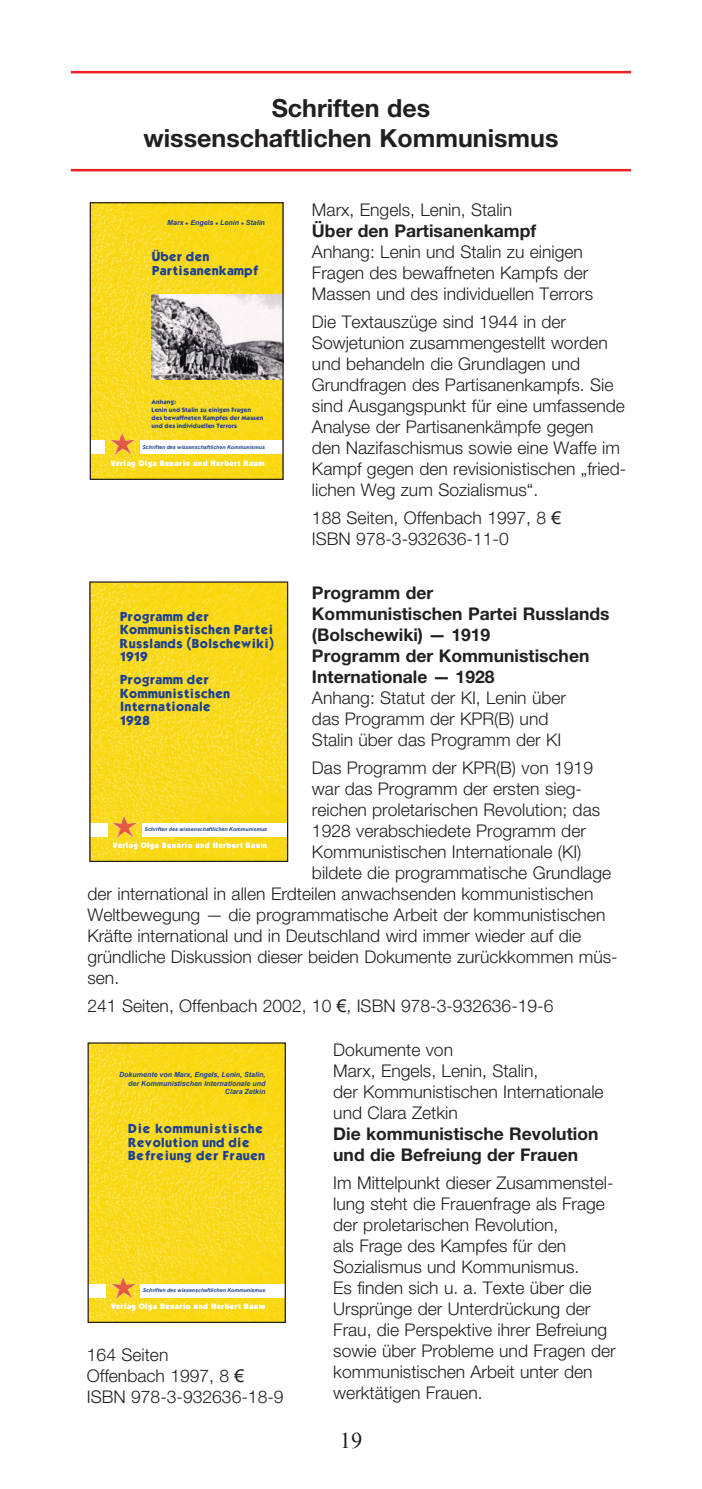
<style>
.page{position:relative;width:702px;height:1489px;background:#fff}
.page>*{position:absolute;margin:0;border:0;box-sizing:border-box;transform-origin:0 0}
.t1{font:700 25px/30px "Helvetica Neue";color:#231f20;text-align:center}
.t2{font:22.5px "Times New Roman";color:#231f20}
.t3{font:300 17.5px/21px "Helvetica Neue";color:#231f20}
.t4{font:700 17.5px/21px "Helvetica Neue";color:#231f20}
.t5{font:11.25px/13.5px "Kabel Bd";color:#1b3f94}
.t6{font:11.25px/13.5px "Kabel Bd";letter-spacing:.02em;color:#1b3f94}
.t7{font:900 8px "Kabel IT Cby BT";letter-spacing:.04em;color:#fff}
.t8{font:italic 700 7px/8.5px "Arial";color:#1b3f94;text-align:right}
.t9{font:700 6.5px/8px "Kabel Itc TEE";color:#1b3f94}
.t10{font:italic 700 5.25px "Arial";letter-spacing:.01em;color:#1b3f94}
.s1{font-family:"Arial";font-weight:400}
</style>
<div class="page">
<hr style="left:71px;top:71px;width:560px;height:2px;background:#ee1f23">
<hr style="left:71px;top:169px;width:560px;height:2px;background:#ee1f23">
<img style="left:92px;top:204px;width:189px;height:274px">
<div style="left:140px;top:440px;width:143px;height:14px;background:#fff"></div>
<img style="left:110px;top:432px;width:26px;height:23px">
<div style="left:90px;top:440px;width:15px;height:14px;background:#fff"></div>
<img style="left:151px;top:294px;width:130px;height:85px">
<div style="left:90px;top:202px;width:193px;height:278px;border:1px solid #231f20"></div>
<img style="left:91px;top:583px;width:195px;height:277px">
<div style="left:142px;top:823px;width:145px;height:13px;background:#fff"></div>
<img style="left:112px;top:815px;width:26px;height:23px">
<div style="left:90px;top:823px;width:17px;height:13px;background:#fff"></div>
<div style="left:89px;top:581px;width:199px;height:281px;border:1px solid #231f20"></div>
<img style="left:89px;top:1044px;width:195px;height:276px">
<div style="left:140px;top:1283px;width:145px;height:14px;background:#fff"></div>
<img style="left:110px;top:1275px;width:26px;height:23px">
<div style="left:88px;top:1283px;width:17px;height:14px;background:#fff"></div>
<div style="left:87px;top:1042px;width:199px;height:280px;border:1px solid #231f20"></div>
<h1 class="t1" style="left:143px;top:92px;width:416px">Schriften des<br>wissenschaftlichen Kommunismus</h1>
<p class="t8" style="left:167px;top:219px;width:99px">Marx ● Engels ● Lenin ● Stalin</p>
<p class="t5" style="left:152px;top:249px;width:108px">Über den<br>Partisanenkampf</p>
<p class="t9" style="left:152px;top:398px;width:113px">Anhang:<br>Lenin und Stalin zu einigen Fragen<br>des bewaffneten Kampfes der Massen und des individuellen Terrors</p>
<p class="t10" style="left:142px;top:443px;width:124px">Schriften des wissenschaftlichen Kommunismus</p>
<p class="t7" style="left:111px;top:458px;width:156px">Verlag Olga Benario und Herbert Baum</p>
<p class="t3" style="left:312px;top:199px;width:202px">Marx, Engels, Lenin, Stalin</p>
<p class="t4" style="left:312px;top:220px;width:226px">Über den Partisanenkampf</p>
<p class="t3" style="left:312px;top:241px;width:283px">Anhang: Lenin und Stalin zu einigen<br>Fragen des bewaffneten Kampfs der<br>Massen und des individuellen Terrors</p>
<p class="t3" style="left:312px;top:311px;width:316px">Die Textauszüge sind 1944 in der Sowjetunion zusammengestellt worden und behandeln die Grundlagen und Grundfragen des Partisanenkampfs. Sie sind Ausgangspunkt für eine umfassende Analyse der Partisanenkämpfe gegen den Nazifaschismus sowie eine Waffe im Kampf gegen den revisionistischen „fried&shy;lichen Weg zum Sozialismus“.</p>
<p class="t3" style="left:312px;top:507px;width:251px">188 Seiten, Offenbach 1997, 8 <span class="s1">€<br></span>ISBN 978-3-932636-11-0</p>
<p class="t4" style="left:312px;top:581px;width:299px">Programm der<br>Kommunistischen Partei Russlands (Bolschewiki) — 1919<br>Programm der Kommunistischen<br>Internationale — 1928</p>
<p class="t3" style="left:312px;top:686px;width:255px">Anhang: Statut der KI, Lenin über das Programm der KPR(B) und<br>Stalin über das Programm der KI</p>
<p class="t3" style="left:312px;top:757px;width:301px">Das Programm der KPR(B) von 1919 war das Programm der ersten sieg&shy;reichen proletarischen Revolution; das 1928 verabschiedete Programm der Kommunistischen Internationale (KI) bildete die programmatische Grundlage</p>
<p class="t5" style="left:120px;top:609px;width:156px">Programm der<br>Kommunistischen Partei<br>Russlands (Bolschewiki)<br>1919</p>
<p class="t5" style="left:120px;top:672px;width:112px">Programm der<br>Kommunistischen<br>Internationale<br>1928</p>
<p class="t10" style="left:144px;top:825px;width:124px">Schriften des wissenschaftlichen Kommunismus</p>
<p class="t7" style="left:113px;top:840px;width:156px">Verlag Olga Benario und Herbert Baum</p>
<p class="t3" style="left:87px;top:882px;width:531px">der international in allen Erdteilen anwachsenden kommunistischen Weltbewegung — die programmatische Arbeit der kommunistischen Kräfte international und in Deutschland wird immer wieder auf die gründliche Diskussion dieser beiden Dokumente zurückkommen müs&shy;sen.</p>
<p class="t3" style="left:87px;top:995px;width:467px">241 Seiten, Offenbach 2002, 10 <span class="s1">€</span>, ISBN 978-3-932636-19-6</p>
<p class="t8" style="left:119px;top:1070px;width:148px">Dokumente von Marx, Engels, Lenin, Stalin, der Kommunistischen Internationale und<br>Clara Zetkin</p>
<p class="t6" style="left:128px;top:1121px;width:139px">Die kommunistische<br>Revolution und die<br>Befreiung der Frauen</p>
<p class="t10" style="left:143px;top:1286px;width:124px">Schriften des wissenschaftlichen Kommunismus</p>
<p class="t7" style="left:111px;top:1301px;width:156px">Verlag Olga Benario und Herbert Baum</p>
<p class="t3" style="left:87px;top:1343px;width:198px">164 Seiten<br>Offenbach 1997, 8 <span class="s1">€<br></span>ISBN 978-3-932636-18-9</p>
<p class="t3" style="left:333px;top:1038px;width:272px">Dokumente von<br>Marx, Engels, Lenin, Stalin,<br>der Kommunistischen Internationale und Clara Zetkin</p>
<p class="t4" style="left:333px;top:1122px;width:267px">Die kommunistische Revolution und die Befreiung der Frauen</p>
<p class="t3" style="left:333px;top:1171px;width:284px">Im Mittelpunkt dieser Zusammenstel&shy;lung steht die Frauenfrage als Frage der proletarischen Revolution,<br>als Frage des Kampfes für den<br>Sozialismus und Kommunismus.<br>Es finden sich u. a. Texte über die<br>Ursprünge der Unterdrückung der<br>Frau, die Perspektive ihrer Befreiung sowie über Probleme und Fragen der kommunistischen Arbeit unter den werktätigen Frauen.</p>
<p class="t2" style="left:340px;top:1424px;width:24px">19</p>
</div>
